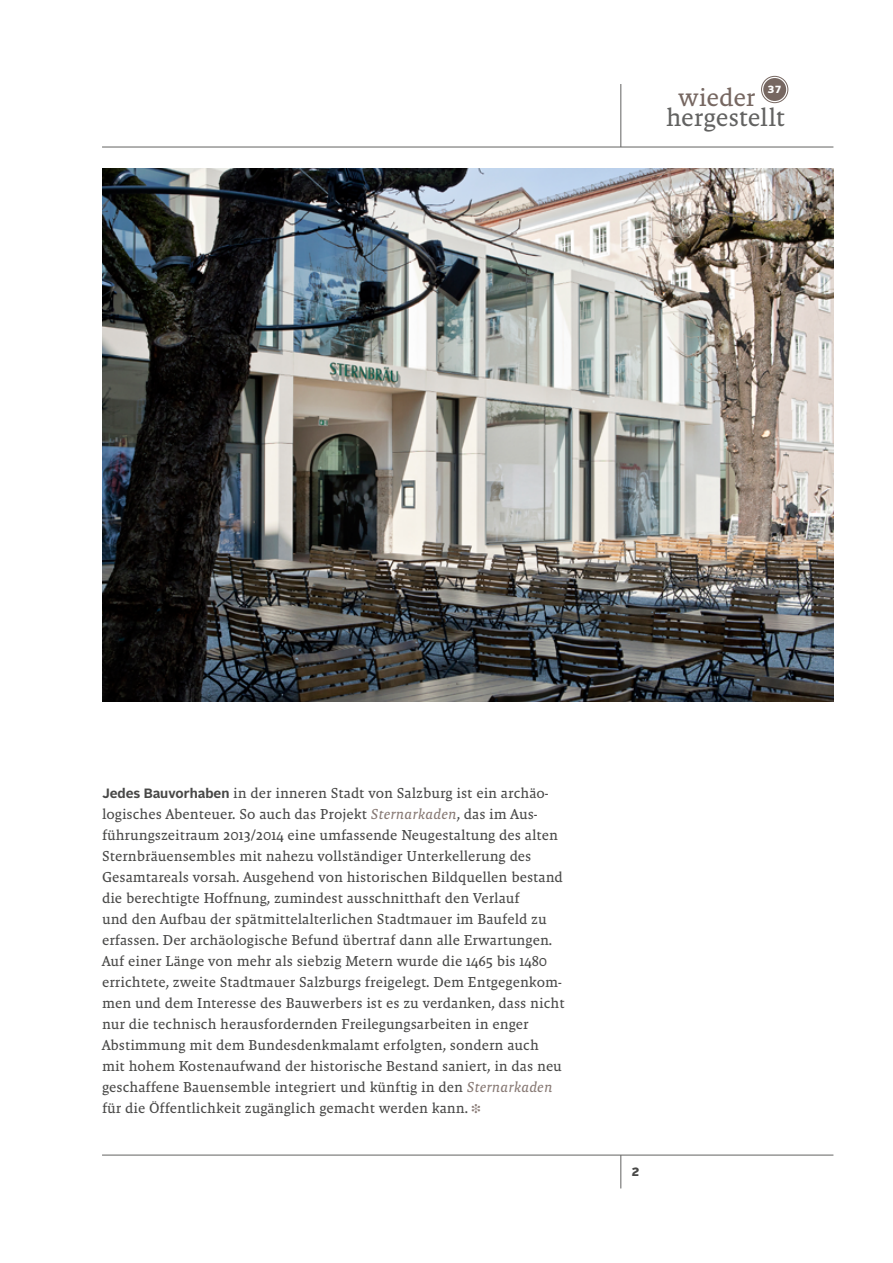
<style>
.page{position:relative;width:893px;height:1263px;background:#fff}
.page>*{position:absolute;margin:0;border:0;box-sizing:border-box;transform-origin:0 0}
.t1{font:25.65px "Malaga OT";letter-spacing:-.01em;color:#626261}
.t2{font:25.65px "Malaga OT";letter-spacing:-.015em;color:#766761}
.t3{font:14.7px/21px "Malaga OT";color:#484847}
.t4{font:900 12px "Alright Sans";color:#484847}
.t5{font:900 10.35px "Alright Sans";color:#fff}
.s1{font-family:"Alright Sans";font-weight:700;font-size:13.5px}
.s2{font-style:italic;color:#877974}
.s3{color:#877974}
</style>
<div class="page">
<hr style="left:102px;top:147px;width:731px;height:1px;background:#626261">
<hr style="left:102px;top:1155px;width:731px;height:1px;background:#626261">
<div style="left:763px;top:78px;width:23px;height:23px;background:#766761;border-radius:50%"></div>
<div style="left:761px;top:76px;width:27px;height:27px;border:1px solid #766761;border-radius:50%"></div>
<hr style="left:621px;top:84px;width:1px;height:63px;background:#626261">
<hr style="left:621px;top:1155px;width:1px;height:33px;background:#626261">
<img style="left:102px;top:168px;width:731px;height:534px">
<h1 class="t2" style="left:678px;top:83px;width:79px">wieder</h1>
<p class="t5" style="left:767px;top:82px;width:15px">37</p>
<h1 class="t1" style="left:666px;top:103px;width:120px">hergestellt</h1>
<p class="t3" style="left:102px;top:782px;width:464px"><span class="s1">Jedes Bauvorhaben</span> in der inneren Stadt von Salzburg ist ein archäo&shy;logisches Abenteuer. So auch das Projekt <span class="s2">Sternarkaden</span>, das im Aus&shy;führungszeitraum 2013/2014 eine umfassende Neugestaltung des alten Sternbräuensembles mit nahezu vollständiger Unterkellerung des Gesamtareals vorsah. Ausgehend von historischen Bildquellen bestand die berechtigte Hoffnung, zumindest ausschnitthaft den Verlauf<br>und den Aufbau der spätmittelalterlichen Stadtmauer im Baufeld zu erfassen. Der archäologische Befund übertraf dann alle Erwartungen.<br>Auf einer Länge von mehr als siebzig Metern wurde die 1465 bis 1480 errichtete, zweite Stadtmauer Salzburgs freigelegt. Dem Entgegenkom&shy;men und dem Interesse des Bauwerbers ist es zu verdanken, dass nicht nur die technisch herausfordernden Freilegungsarbeiten in enger Abstimmung mit dem Bundesdenkmalamt erfolgten, sondern auch mit hohem Kostenaufwand der historische Bestand saniert, in das neu geschaffene Bauensemble integriert und künftig in den <span class="s2">Sternarkaden </span>für die Öffentlichkeit zugänglich gemacht werden kann. <span class="s3">❉</span></p>
<p class="t4" style="left:631px;top:1163px;width:9px">2</p>
</div>
